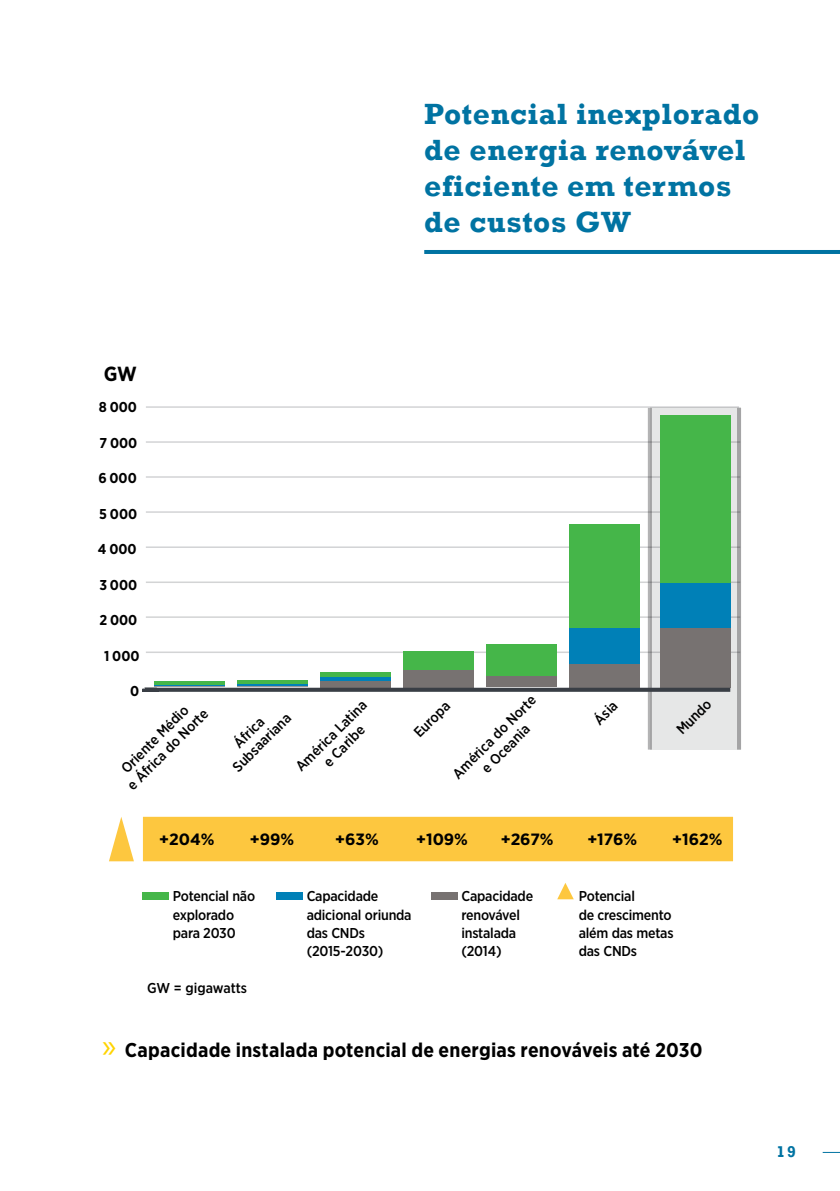
<style>
.page{position:relative;width:840px;height:1191px;background:#fff}
.page>*{position:absolute;margin:0;border:0;box-sizing:border-box;transform-origin:0 0}
.t1{font:700 30px/36px "Rockwell";letter-spacing:.02em;color:#0073a2}
.t2{font:700 20.4px "Gotham Narrow";color:#000}
.t3{font:700 20px "Gotham Narrow";letter-spacing:.01em;color:#000}
.t4{font:700 16.4px "Gotham Narrow";color:#000;scale:1.08 1}
.t5{font:700 16px "Rockwell";color:#0073a2}
.t6{font:500 14.2px/18.4px "Gotham Narrow";letter-spacing:-.015em;color:#000;text-align:center}
.t7{font:700 14.2px "Gotham Narrow";color:#000}
.s1{font-family:"Myriad Pro";font-weight:400;font-size:34px;color:#ffd400}
</style>
<div class="page">
<svg style="left:822px;top:1152px;width:17px;height:1px"></svg>
<div style="left:649px;top:407px;width:90px;height:342px;background:#e6e7e7"></div>
<svg style="left:647px;top:408px;width:4px;height:341px"></svg>
<svg style="left:737px;top:408px;width:3px;height:341px"></svg>
<div style="left:143px;top:892px;width:26px;height:7px;background:#45b649"></div>
<div style="left:276px;top:892px;width:26px;height:7px;background:#0080b7"></div>
<div style="left:431px;top:892px;width:26px;height:7px;background:#777271"></div>
<hr style="left:146px;top:406px;width:592px;height:2px;background:#a7a9ac">
<hr style="left:146px;top:441px;width:593px;height:2px;background:#a7a9ac">
<hr style="left:146px;top:476px;width:593px;height:2px;background:#a7a9ac">
<hr style="left:146px;top:511px;width:593px;height:2px;background:#a7a9ac">
<hr style="left:146px;top:546px;width:593px;height:2px;background:#a7a9ac">
<hr style="left:146px;top:581px;width:593px;height:2px;background:#a7a9ac">
<hr style="left:146px;top:616px;width:593px;height:2px;background:#a7a9ac">
<hr style="left:146px;top:651px;width:593px;height:2px;background:#a7a9ac">
<div style="left:320px;top:672px;width:71px;height:6px;background:#45b649"></div>
<div style="left:403px;top:651px;width:71px;height:19px;background:#45b649"></div>
<div style="left:486px;top:644px;width:70px;height:31px;background:#45b649"></div>
<div style="left:568px;top:524px;width:71px;height:104px;background:#45b649"></div>
<div style="left:659px;top:415px;width:71px;height:168px;background:#45b649"></div>
<hr style="left:320px;top:678px;width:71px;height:3px;background:#0080b7">
<hr style="left:486px;top:675px;width:70px;height:1px;background:#0080b7">
<div style="left:568px;top:628px;width:71px;height:36px;background:#0080b7"></div>
<div style="left:659px;top:583px;width:71px;height:45px;background:#0080b7"></div>
<div style="left:403px;top:670px;width:71px;height:17px;background:#777271"></div>
<div style="left:486px;top:676px;width:70px;height:11px;background:#777271"></div>
<div style="left:568px;top:664px;width:71px;height:23px;background:#777271"></div>
<div style="left:659px;top:628px;width:71px;height:59px;background:#777271"></div>
<div style="left:142px;top:816px;width:591px;height:45px;background:#fdc73f"></div>
<div style="left:142px;top:815px;width:591px;height:47px;border:1px solid #fff"></div>
<svg style="left:109px;top:817px;width:25px;height:44px"></svg>
<svg style="left:557px;top:883px;width:16px;height:16px"></svg>
<svg style="left:142px;top:679px;width:589px;height:15px"></svg>
<hr style="left:424px;top:250px;width:415px;height:4px;background:#0073a2">
<h1 class="t1" style="left:424px;top:96px;width:336px">Potencial inexplorado de energia renovável eficiente em termos de custos GW</h1>
<h2 class="t2" style="left:104px;top:361px;width:35px">GW</h2>
<p class="t7" style="left:99px;top:398px;width:40px">8 000</p>
<p class="t7" style="left:99px;top:434px;width:39px">7 000</p>
<p class="t7" style="left:98px;top:469px;width:40px">6 000</p>
<p class="t7" style="left:99px;top:505px;width:39px">5 000</p>
<p class="t7" style="left:98px;top:540px;width:40px">4 000</p>
<p class="t7" style="left:99px;top:576px;width:39px">3 000</p>
<p class="t7" style="left:99px;top:611px;width:39px">2 000</p>
<p class="t7" style="left:104px;top:646px;width:37px">1 000</p>
<p class="t7" style="left:130px;top:682px;width:11px">0</p>
<p class="t6" style="left:292px;top:763px;width:96px;line-height:16.4px;rotate:-45deg">América Latina e Caribe</p>
<p class="t6" style="left:409px;top:728px;width:46px;rotate:-45deg">Europa</p>
<p class="t6" style="left:448px;top:770px;width:113px;line-height:16.4px;rotate:-45deg">América do Norte e Oceania</p>
<p class="t6" style="left:589px;top:715px;width:28px;rotate:-45deg">Ásia</p>
<p class="t6" style="left:671px;top:725px;width:44px;rotate:-45deg">Mundo</p>
<p class="t6" style="left:112px;top:770px;width:109px;line-height:16.4px;rotate:-45deg">Oriente Médio<br>e África do Norte</p>
<p class="t6" style="left:217px;top:751px;width:77px;line-height:16.4px;rotate:-45deg">África<br>Subsaariana</p>
<p class="t4" style="left:159px;top:828px;width:53px">+204%</p>
<p class="t4" style="left:249px;top:828px;width:43px">+99%</p>
<p class="t4" style="left:335px;top:828px;width:42px">+63%</p>
<p class="t4" style="left:416px;top:828px;width:49px">+109%</p>
<p class="t4" style="left:500px;top:828px;width:51px">+267%</p>
<p class="t4" style="left:587px;top:828px;width:48px">+176%</p>
<p class="t4" style="left:671px;top:828px;width:48px">+162%</p>
<p class="t6" style="left:173px;top:887px;width:84px;text-align:left">Potencial não explorado para 2030</p>
<p class="t6" style="left:306px;top:887px;width:106px;text-align:left">Capacidade adicional oriunda das CNDs (2015-2030)</p>
<p class="t6" style="left:461px;top:887px;width:73px;text-align:left">Capacidade renovável instalada (2014)</p>
<p class="t6" style="left:578px;top:887px;width:96px;text-align:left">Potencial<br>de crescimento além das metas das CNDs</p>
<p class="t6" style="left:147px;top:978px;width:101px">GW = gigawatts</p>
<h3 class="t3" style="left:102px;top:1036px;width:601px"><span class="s1">»</span> Capacidade instalada potencial de energias renováveis até 2030</h3>
<p class="t5" style="left:776px;top:1141px;width:21px">19</p>
</div>
